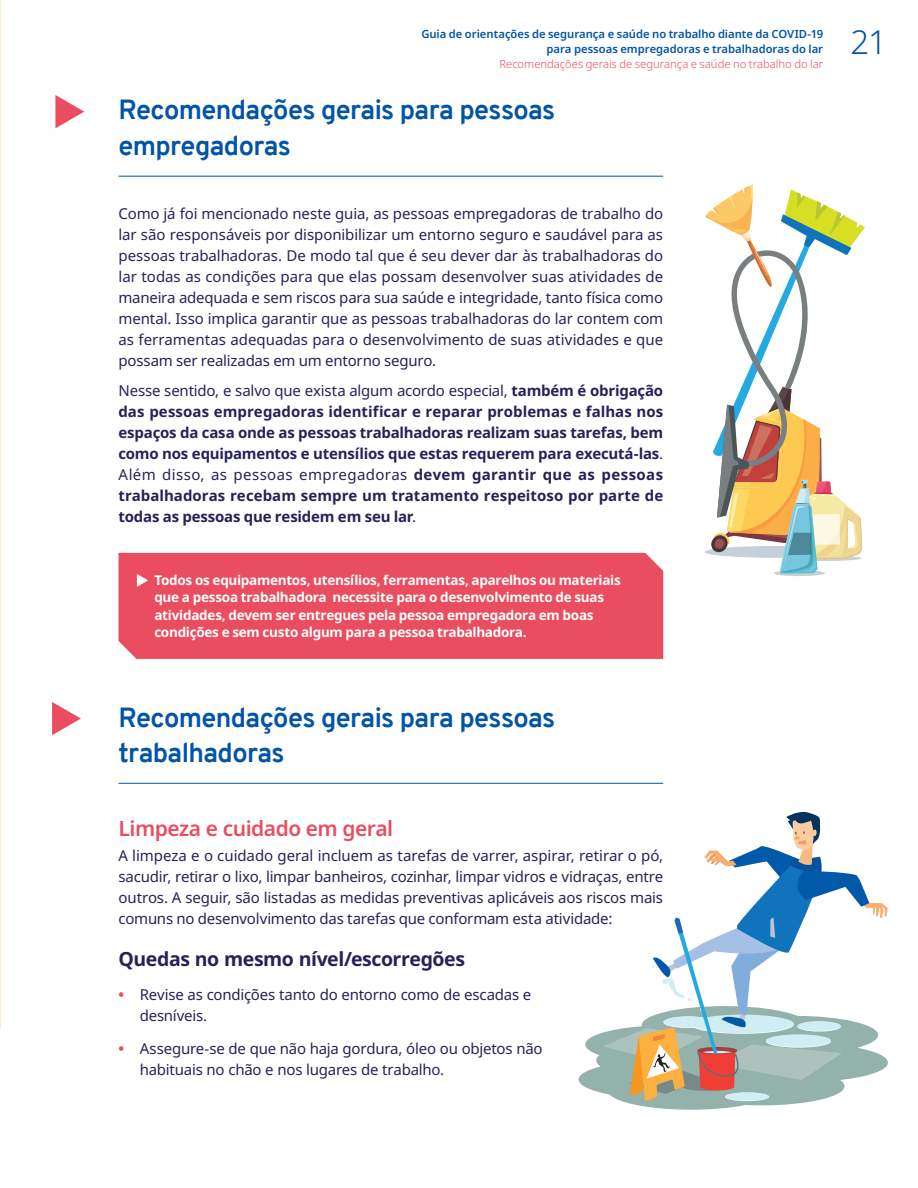
<style>
.page{position:relative;width:918px;height:1188px;background:#fff}
.page>*{position:absolute;margin:0;border:0;box-sizing:border-box;transform-origin:0 0}
.t1{font:300 33px "Noto Sans";color:#0154a6}
.t2{font:700 27px/35.1px "Overpass";letter-spacing:-.025em;color:#0154a6}
.t3{font:600 21px "Noto Sans";letter-spacing:-.025em;color:#e94d5f}
.t4{font:700 19.5px "Noto Sans";letter-spacing:-.02em;color:#262259}
.t5{font:15px/21px "Noto Sans";letter-spacing:-.015em;color:#262259;text-align:justify}
.t6{font:700 15px/21px "Noto Sans";letter-spacing:-.01em;color:#262259;text-align:justify}
.t7{font:700 13.5px/17.1px "Noto Sans";letter-spacing:-.02em;color:#fff}
.t8{font:600 11.25px/14.7px "Noto Sans";color:#0154a6;text-align:right}
.t9{font:300 11.25px "Noto Sans";color:#e94d5f}
.s1{font-weight:400}
.s2{font-weight:700;color:#e94d5f}
</style>
<div class="page">
<hr style="left:118px;top:176px;width:545px;height:1px;background:#0154a6">
<hr style="left:118px;top:783px;width:545px;height:1px;background:#0154a6">
<svg style="left:52px;top:702px;width:29px;height:33px"></svg>
<div style="left:774px;top:570px;width:51px;height:6px;background:#c6d0d8;border-radius:50%"></div>
<svg style="left:705px;top:184px;width:160px;height:390px"></svg>
<svg style="left:55px;top:95px;width:29px;height:33px"></svg>
<div style="left:118px;top:553px;width:545px;height:106px;background:#e94d5f"></div>
<svg style="left:137px;top:574px;width:11px;height:13px"></svg>
<svg style="left:579px;top:812px;width:309px;height:298px"></svg>
<p class="t8" style="left:421px;top:27px;width:403px">Guia de orientações de segurança e saúde no trabalho diante da COVID-19 para pessoas empregadoras e trabalhadoras do lar</p>
<p class="t9" style="left:500px;top:56px;width:325px">Recomendações gerais de segurança e saúde no trabalho do lar</p>
<h2 class="t2" style="left:118px;top:93px;width:438px">Recomendações gerais para pessoas empregadoras</h2>
<p class="t5" style="left:118px;top:203px;width:546px">Como já foi mencionado neste guia, as pessoas empregadoras de trabalho do lar são responsáveis por disponibilizar um entorno seguro e saudável para as pessoas trabalhadoras. De modo tal que é seu dever dar às trabalhadoras do lar todas as condições para que elas possam desenvolver suas atividades de maneira adequada e sem riscos para sua saúde e integridade, tanto física como mental. Isso implica garantir que as pessoas trabalhadoras do lar contem com as ferramentas adequadas para o desenvolvimento de suas atividades e que possam ser realizadas em um entorno seguro.</p>
<p class="t6" style="left:118px;top:380px;width:546px"><span class="s1">Nesse sentido, e salvo que exista algum acordo especial,</span> também é obrigação das pessoas empregadoras identificar e reparar problemas e falhas nos espaços da casa onde as pessoas trabalhadoras realizam suas tarefas, bem como nos equipamentos e utensílios que estas requerem para executá-las<span class="s1">.<br>Além disso, as pessoas empregadoras</span> devem garantir que as pessoas trabalhadoras recebam sempre um tratamento respeitoso por parte de todas as pessoas que residem em seu lar<span class="s1">.</span></p>
<p class="t7" style="left:154px;top:572px;width:468px">Todos os equipamentos, utensílios, ferramentas, aparelhos ou materiais que a pessoa trabalhadora necessite para o desenvolvimento de suas atividades, devem ser entregues pela pessoa empregadora em boas condições e sem custo algum para a pessoa trabalhadora.</p>
<h2 class="t2" style="left:118px;top:700px;width:438px">Recomendações gerais para pessoas trabalhadoras</h2>
<h3 class="t3" style="left:118px;top:814px;width:276px">Limpeza e cuidado em geral</h3>
<p class="t5" style="left:118px;top:846px;width:546px">A limpeza e o cuidado geral incluem as tarefas de varrer, aspirar, retirar o pó, sacudir, retirar o lixo, limpar banheiros, cozinhar, limpar vidros e vidraças, entre outros. A seguir, são listadas as medidas preventivas aplicáveis aos riscos mais comuns no desenvolvimento das tarefas que conformam esta atividade:</p>
<h3 class="t4" style="left:118px;top:945px;width:348px">Quedas no mesmo nível/escorregões</h3>
<p class="t5" style="left:140px;top:984px;width:393px;text-indent:-21px"><span class="s2">•</span> Revise as condições tanto do entorno como de escadas e desníveis.</p>
<p class="t5" style="left:140px;top:1038px;width:404px;text-indent:-21px"><span class="s2">•</span> Assegure-se de que não haja gordura, óleo ou objetos não habituais no chão e nos lugares de trabalho.</p>
<h1 class="t1" style="left:851px;top:19px;width:38px">21</h1>
</div>
